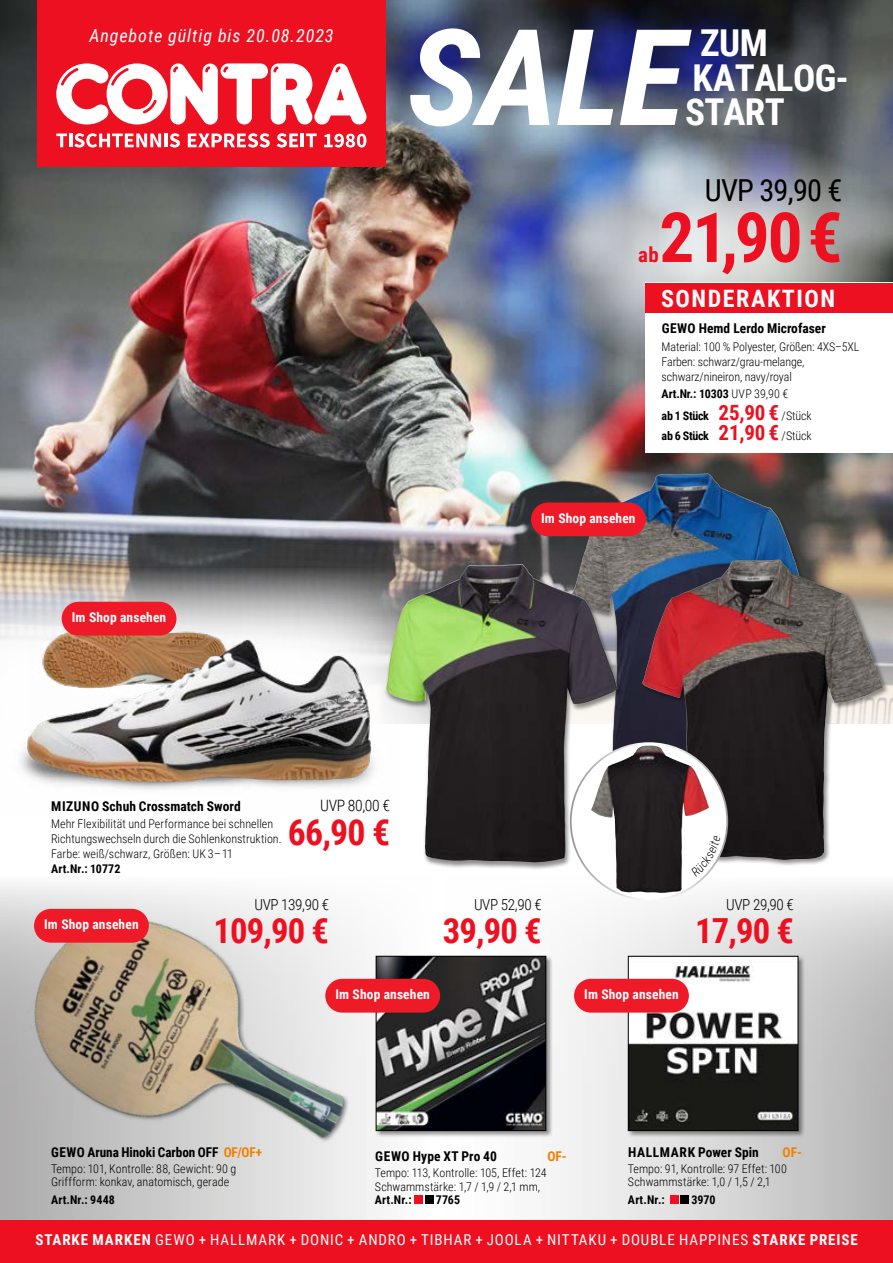
<style>
.page{position:relative;width:893px;height:1263px;background:#fff}
.page>*{position:absolute;margin:0;border:0;box-sizing:border-box;transform-origin:0 0}
.t1{font:italic 700 133.95px "Roboto Condensed";color:#fff}
.t2{font:700 69.3px "Roboto Condensed";color:#ed1021}
.t3{font:700 37.05px/34.2px "Roboto Condensed";letter-spacing:-.015em;color:#fff}
.t4{font:700 35.85px "Roboto Condensed";color:#ed1021}
.t5{font:700 34.65px "Roboto Condensed";letter-spacing:-.025em;color:#ed1021}
.t6{font:30.3px "Roboto Condensed";letter-spacing:-.025em;color:#000}
.t7{font:700 24px "Roboto Condensed";letter-spacing:.065em;color:#fff}
.t8{font:700 20.85px "Roboto Condensed";color:#ed1021}
.t9{font:italic 18px "Roboto Condensed";letter-spacing:.05em;color:#fff}
.t10{font:300 15.6px "Roboto Condensed";letter-spacing:-.025em;color:#000}
.t11{font:300 15.15px "Roboto Condensed";letter-spacing:-.025em;color:#000}
.t12{font:15px "Roboto Condensed";letter-spacing:.06em;color:#fff}
.t13{font:700 13.5px "Roboto Condensed";letter-spacing:.005em;color:#000}
.t14{font:700 13.5px "Roboto Condensed";letter-spacing:.01em;color:#fff}
.t15{font:700 13.5px "Roboto Condensed";letter-spacing:.025em;color:#000}
.t16{font:700 13.5px "Roboto Condensed";color:#ef8005}
.t17{font:300 12px/15px "Roboto Condensed";color:#000}
.t18{font:700 12px "Roboto Condensed";color:#000}
.t19{font:700 12px/19.8px "Roboto Condensed";letter-spacing:-.025em;color:#000}
.s1{font-weight:300}
.s2{font-size:21px;color:#ed1021}
.s3{color:#ef8005}
.s4{font-weight:700}
</style>
<div class="page">
<img style="left:0;top:0;width:893px;height:617px">
<svg style="left:537px;top:137px;width:356px;height:237px;background:#939dae"></svg>
<svg style="left:0;top:568px;width:384px;height:49px;background:#9f9a97"></svg>
<div style="left:37px;top:0;width:349px;height:166px;background:#ed1021"></div>
<div style="left:646px;top:283px;width:247px;height:170px;background:#fff"></div>
<svg style="left:56px;top:63px;width:311px;height:62px"></svg>
<svg style="left:56px;top:133px;width:124px;height:15px"></svg>
<svg style="left:188px;top:133px;width:82px;height:15px"></svg>
<svg style="left:277px;top:133px;width:40px;height:15px"></svg>
<svg style="left:324px;top:134px;width:42px;height:14px"></svg>
<svg style="left:393px;top:885px;width:500px;height:335px"></svg>
<div style="left:0;top:1220px;width:893px;height:43px;background:#ed1021"></div>
<div style="left:414px;top:1195px;width:9px;height:9px;background:#ed1021"></div>
<div style="left:425px;top:1195px;width:8px;height:9px;background:#000"></div>
<div style="left:670px;top:1195px;width:8px;height:9px;background:#ed1021"></div>
<div style="left:681px;top:1195px;width:8px;height:9px;background:#000"></div>
<div style="left:375px;top:956px;width:177px;height:182px;background:#000;opacity:.45"></div>
<img style="left:393px;top:958px;width:151px;height:171px">
<div style="left:376px;top:956px;width:170px;height:175px;border:1px solid #000"></div>
<div style="left:627px;top:956px;width:178px;height:182px;background:#000;opacity:.45"></div>
<img style="left:630px;top:958px;width:166px;height:171px">
<div style="left:628px;top:956px;width:170px;height:175px;border:1px solid #000"></div>
<img style="left:0;top:883px;width:393px;height:337px">
<img style="left:28px;top:608px;width:213px;height:24px">
<img style="left:0;top:632px;width:384px;height:158px">
<div style="left:646px;top:283px;width:247px;height:30px;background:#ed1021"></div>
<img style="left:571px;top:474px;width:236px;height:271px">
<div style="left:384px;top:563px;width:240px;height:307px;background:#000;opacity:.45"></div>
<img style="left:386px;top:564px;width:232px;height:298px">
<div style="left:641px;top:558px;width:249px;height:309px;background:#000;opacity:.45"></div>
<img style="left:642px;top:560px;width:241px;height:300px">
<div style="left:571px;top:743px;width:156px;height:157px;background:#fff;border-radius:50%"></div>
<img style="left:591px;top:745px;width:118px;height:148px">
<div style="left:62px;top:602px;width:114px;height:33px;background:#ee1a28;border-radius:17px"></div>
<div style="left:531px;top:502px;width:115px;height:34px;background:#ee1a28;border-radius:17px"></div>
<div style="left:574px;top:979px;width:115px;height:33px;background:#ee1a28;border-radius:17px"></div>
<div style="left:325px;top:979px;width:115px;height:33px;background:#ee1a28;border-radius:17px"></div>
<div style="left:34px;top:909px;width:115px;height:34px;background:#ee1a28;border-radius:17px"></div>
<svg style="left:691px;top:836px;width:30px;height:41px"></svg>
<h3 class="t9" style="left:89px;top:23px;width:246px">Angebote gültig bis 20.08.2023</h3>
<h1 class="t1" style="left:407px;top:-16px;width:280px">SALE</h1>
<h3 class="t3" style="left:685px;top:25px;width:165px;text-indent:15px">ZUM<br>KATALOG-<br>START</h3>
<h3 class="t6" style="left:705px;top:169px;width:139px">UVP 39,90 €</h3>
<h2 class="t2" style="left:659px;top:189px;width:185px">21,90 €</h2>
<h3 class="t8" style="left:638px;top:240px;width:22px">ab</h3>
<h3 class="t7" style="left:661px;top:282px;width:176px">SONDERAKTION</h3>
<p class="t13" style="left:662px;top:319px;width:166px">GEWO Hemd Lerdo Microfaser</p>
<p class="t17" style="left:662px;top:338px;width:199px">Material: 100 % Polyester, Größen: 4XS–5XL<br>Farben: schwarz/grau-melange, schwarz/nineiron, navy/royal</p>
<p class="t18" style="left:662px;top:385px;width:128px">Art.Nr.: 10303 <span class="s1">UVP 39,90 €</span></p>
<p class="t14" style="left:72px;top:608px;width:96px">Im Shop ansehen</p>
<p class="t19" style="left:662px;top:405px;width:152px">ab 1 Stück <span class="s2">25,90 €</span> <span class="s1">/Stück </span>ab 6 Stück <span class="s2">21,90 €</span> <span class="s1">/Stück</span></p>
<p class="t14" style="left:541px;top:509px;width:96px">Im Shop ansehen</p>
<p class="t13" style="left:51px;top:797px;width:191px">MIZUNO Schuh Crossmatch Sword</p>
<p class="t17" style="left:51px;top:816px;width:232px">Mehr Flexibilität und Performance bei schnellen<br>Richtungswechseln durch die Sohlenkonstruktion.<br>Farbe: weiß/schwarz, Größen: UK 3–11</p>
<p class="t18" style="left:51px;top:861px;width:71px">Art.Nr.: 10772</p>
<h3 class="t10" style="left:320px;top:794px;width:71px">UVP 80,00 €</h3>
<h3 class="t4" style="left:288px;top:807px;width:104px">66,90 €</h3>
<p class="t14" style="left:44px;top:915px;width:96px">Im Shop ansehen</p>
<p class="t11" style="left:254px;top:893px;width:76px">UVP 139,90 €</p>
<h3 class="t5" style="left:214px;top:906px;width:117px">109,90 €</h3>
<p class="t11" style="left:474px;top:893px;width:69px">UVP 52,90 €</p>
<h3 class="t5" style="left:443px;top:906px;width:100px">39,90 €</h3>
<p class="t11" style="left:726px;top:893px;width:69px">UVP 29,90 €</p>
<h3 class="t5" style="left:695px;top:906px;width:100px">17,90 €</h3>
<p class="t13" style="left:51px;top:1143px;width:212px">GEWO Aruna Hinoki Carbon OFF <span class="s3">OF/OF+</span></p>
<p class="t17" style="left:51px;top:1161px;width:187px;line-height:13.5px">Tempo: 101, Kontrolle: 88, Gewicht: 90 g<br>Griffform: konkav, anatomisch, gerade</p>
<p class="t18" style="left:51px;top:1191px;width:65px">Art.Nr.: 9448</p>
<p class="t14" style="left:335px;top:985px;width:96px">Im Shop ansehen</p>
<p class="t14" style="left:584px;top:985px;width:96px">Im Shop ansehen</p>
<p class="t13" style="left:375px;top:1147px;width:123px">GEWO Hype XT Pro 40</p>
<p class="t16" style="left:547px;top:1147px;width:21px">OF-</p>
<p class="t17" style="left:375px;top:1165px;width:173px;line-height:13.5px">Tempo: 113, Kontrolle: 105, Effet: 124<br>Schwammstärke: 1,7 / 1,9 / 2,1 mm,</p>
<p class="t18" style="left:375px;top:1191px;width:38px">Art.Nr.:</p>
<p class="t18" style="left:436px;top:1191px;width:26px">7765</p>
<p class="t15" style="left:628px;top:1143px;width:132px">HALLMARK Power Spin</p>
<p class="t16" style="left:783px;top:1143px;width:21px">OF-</p>
<p class="t17" style="left:628px;top:1161px;width:160px;line-height:13.5px">Tempo: 91, Kontrolle: 97 Effet: 100<br>Schwammstärke: 1,0 / 1,5 / 2,1</p>
<p class="t18" style="left:628px;top:1191px;width:38px">Art.Nr.:</p>
<p class="t18" style="left:691px;top:1191px;width:26px">3970</p>
<p class="t12" style="left:35px;top:1229px;width:824px"><span class="s4">STARKE MARKEN</span> GEWO + HALLMARK + DONIC + ANDRO + TIBHAR + JOOLA + NITTAKU + DOUBLE HAPPINES <span class="s4">STARKE PREISE</span></p>
</div>
